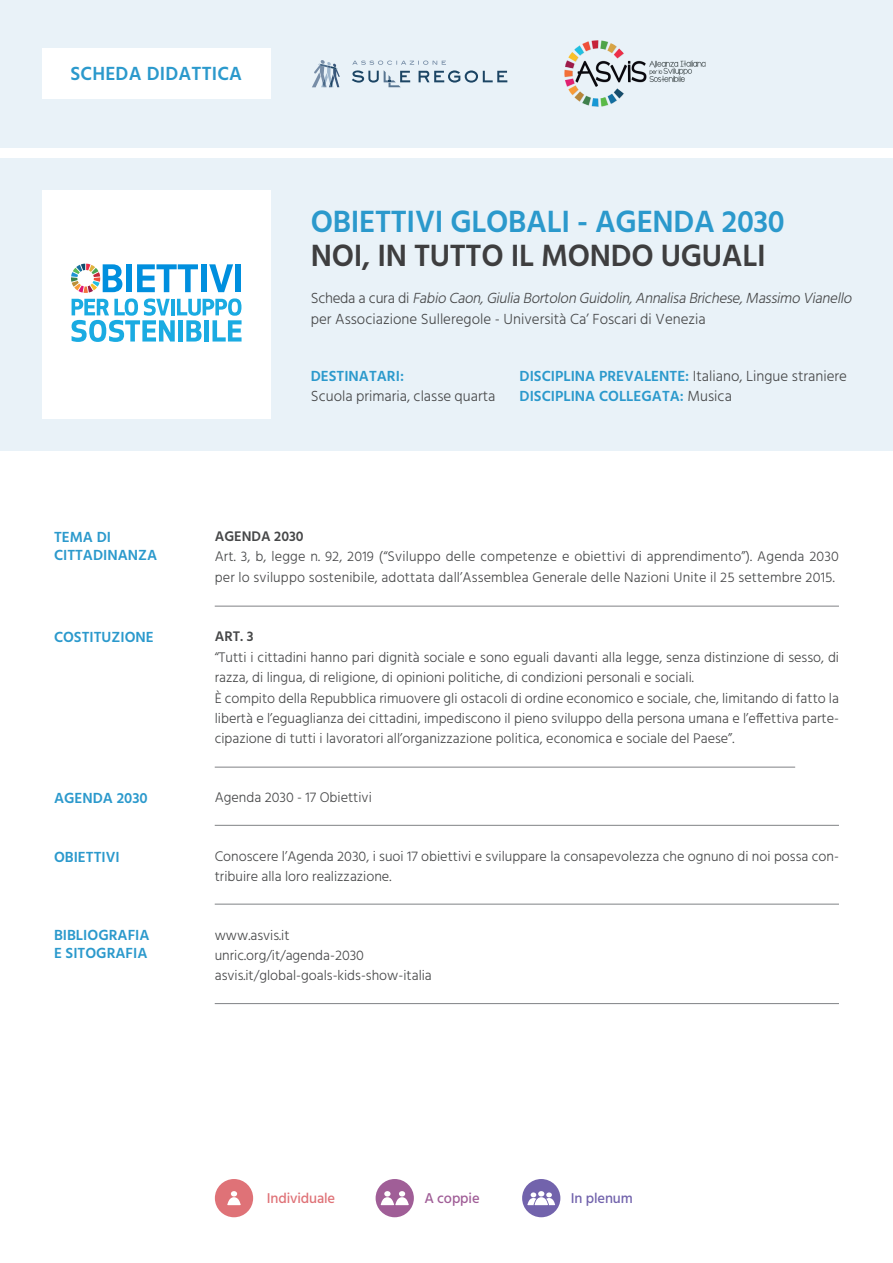
<style>
.page{position:relative;width:893px;height:1263px;background:#fff}
.page>*{position:absolute;margin:0;border:0;box-sizing:border-box;transform-origin:0 0}
.t1{font:600 31.5px "Hind";letter-spacing:-.01em;color:#2b99cc}
.t2{font:600 31.5px "Hind";letter-spacing:-.01em;color:#3e3e3f}
.t3{font:600 19.5px "Hind";letter-spacing:.01em;color:#2b99cc}
.t4{font:300 15px "Hind";color:#464748}
.t5{font:600 15px/18px "Hind";color:#2b99cc}
.t6{font:italic 300 15px "Hind";color:#464748}
.t7{font:500 14.55px "Hind";letter-spacing:-.01em;color:#df7277}
.t8{font:500 14.55px "Hind";letter-spacing:-.01em;color:#7263ac}
.t9{font:500 14.55px "Hind";letter-spacing:-.01em;color:#a05e97}
.t10{font:300 14.25px/20.4px "Hind";color:#464748}
.t11{font:600 14.25px "Hind";color:#464748}
.s1{font-style:normal}
.s2{font-weight:600;color:#2b99cc}
.s3{font-weight:300;color:#464748}
</style>
<div class="page">
<div style="left:0;top:158px;width:893px;height:293px;background:#e9f2f8"></div>
<div style="left:42px;top:191px;width:228px;height:228px;background:#fff"></div>
<svg style="left:71px;top:264px;width:171px;height:78px"></svg>
<hr style="left:215px;top:606px;width:624px;height:1px;background:#808285">
<hr style="left:215px;top:767px;width:580px;height:1px;background:#808285">
<hr style="left:215px;top:825px;width:624px;height:1px;background:#808285">
<hr style="left:215px;top:904px;width:624px;height:1px;background:#808285">
<div style="left:0;top:0;width:893px;height:147px;background:#e9f2f8"></div>
<svg style="left:352px;top:61px;width:155px;height:26px"></svg>
<svg style="left:312px;top:60px;width:28px;height:27px"></svg>
<img style="left:564px;top:41px;width:141px;height:66px">
<div style="left:42px;top:48px;width:228px;height:51px;background:#fff"></div>
<hr style="left:215px;top:1003px;width:624px;height:1px;background:#808285">
<div style="left:522px;top:1179px;width:38px;height:38px;background:#7263ac;border-radius:50%"></div>
<svg style="left:527px;top:1191px;width:28px;height:14px"></svg>
<div style="left:215px;top:1179px;width:38px;height:38px;background:#df7277;border-radius:50%"></div>
<svg style="left:227px;top:1191px;width:14px;height:14px"></svg>
<div style="left:376px;top:1179px;width:38px;height:38px;background:#a05e97;border-radius:50%"></div>
<svg style="left:381px;top:1191px;width:28px;height:14px"></svg>
<p class="t3" style="left:70px;top:62px;width:173px">SCHEDA DIDATTICA</p>
<p class="t1" style="left:311px;top:202px;width:476px">OBIETTIVI GLOBALI - AGENDA 2030</p>
<p class="t2" style="left:311px;top:237px;width:456px">NOI, IN TUTTO IL MONDO UGUALI</p>
<p class="t6" style="left:311px;top:288px;width:546px"><span class="s1">S c h e d a a c u r a d i</span> Fabio Caon,GiuliaBortolonGuidolin,AnnalisaBrichese,Massimo Vianello</p>
<p class="t4" style="left:311px;top:309px;width:397px">per Associazione Sulleregole - Università Ca’ Foscari di Venezia</p>
<p class="t5" style="left:311px;top:367px;width:95px">DESTINATARI:</p>
<p class="t4" style="left:311px;top:386px;width:186px">Scuola primaria, classe quarta</p>
<p class="t4" style="left:520px;top:366px;width:329px"><span class="s2">DISCIPLINA PREVALENTE:</span> Italiano, Lingue straniere</p>
<p class="t5" style="left:520px;top:386px;width:214px">DISCIPLINA COLLEGATA: <span class="s3">Musica</span></p>
<p class="t5" style="left:54px;top:527px;width:59px">TEMA DI</p>
<p class="t5" style="left:54px;top:545px;width:105px">CITTADINANZA</p>
<p class="t11" style="left:215px;top:528px;width:91px">AGENDA 2030</p>
<p class="t10" style="left:215px;top:547px;width:626px">Art. 3, b, legge n. 92, 2019 (“Sviluppo delle competenze e obiettivi di apprendimento”). Agenda 2030 per lo sviluppo sostenibile, adottata dall’Assemblea Generale delle Nazioni Unite il 25 settembre 2015.</p>
<p class="t5" style="left:54px;top:628px;width:101px">COSTITUZIONE</p>
<p class="t11" style="left:215px;top:628px;width:40px">ART. 3</p>
<p class="t10" style="left:215px;top:648px;width:626px">“Tutti i cittadini hanno pari dignità sociale e sono eguali davanti alla legge, senza distinzione di sesso, di razza, di lingua, di religione, di opinioni politiche, di condizioni personali e sociali.</p>
<p class="t10" style="left:215px;top:689px;width:626px;text-align:justify">È compito della Repubblica rimuovere gli ostacoli di ordine economico e sociale, che, limitando di fatto la libertà e l’eguaglianza dei cittadini, impediscono il pieno sviluppo della persona umana e l’effettiva parte&shy;cipazione di tutti i lavoratori all’organizzazione politica, economica e sociale del Paese”.</p>
<p class="t5" style="left:54px;top:789px;width:95px">AGENDA 2030</p>
<p class="t10" style="left:215px;top:788px;width:159px">Agenda 2030 - 17 Obiettivi</p>
<p class="t5" style="left:54px;top:847px;width:67px">OBIETTIVI</p>
<p class="t10" style="left:215px;top:847px;width:626px">Conoscere l’Agenda 2030, i suoi 17 obiettivi e sviluppare la consapevolezza che ognuno di noi possa con&shy;tribuire alla loro realizzazione.</p>
<p class="t5" style="left:54px;top:926px;width:97px">BIBLIOGRAFIA<br>E SITOGRAFIA</p>
<p class="t10" style="left:215px;top:926px;width:76px">www.asvis.it</p>
<p class="t10" style="left:215px;top:946px;width:151px">unric.org/it/agenda-2030</p>
<p class="t10" style="left:215px;top:966px;width:219px">asvis.it/global-goals-kids-show-italia</p>
<p class="t7" style="left:267px;top:1188px;width:70px">Individuale</p>
<p class="t9" style="left:424px;top:1188px;width:57px">A coppie</p>
<p class="t8" style="left:571px;top:1188px;width:64px">In plenum</p>
</div>
